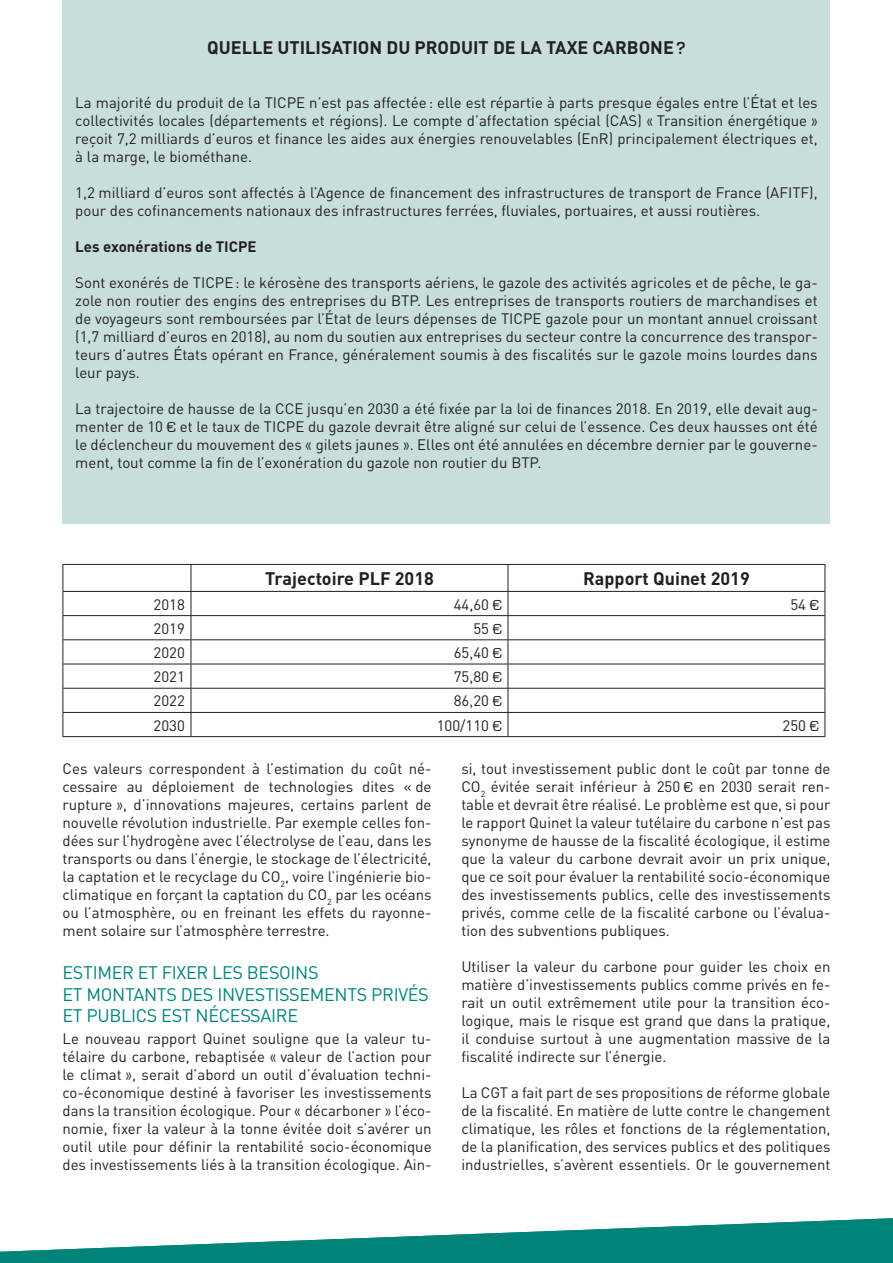
<style>
.page{position:relative;width:893px;height:1263px;background:#fff}
.page>*{position:absolute;margin:0;border:0;box-sizing:border-box;transform-origin:0 0}
.Inter{font:18px/21.6px "DIN";letter-spacing:-.02em;color:#00847a}
.Texte{font:700 18px "DIN";color:#231f20}
.Texte-2{font:15px/18px "DIN";color:#231f20;text-align:justify}
.Texte-3{font:700 15px "DIN";color:#231f20}
.s1{font-family:"Eurostile"}
</style>
<div class="page">
<hr style="left:63px;top:564px;width:128px;height:1px;background:#231f20">
<hr style="left:191px;top:564px;width:317px;height:1px;background:#231f20">
<hr style="left:508px;top:564px;width:317px;height:1px;background:#231f20">
<hr style="left:63px;top:591px;width:128px;height:1px;background:#231f20">
<hr style="left:191px;top:591px;width:317px;height:1px;background:#231f20">
<hr style="left:508px;top:591px;width:317px;height:1px;background:#231f20">
<hr style="left:63px;top:615px;width:128px;height:1px;background:#231f20">
<hr style="left:191px;top:615px;width:317px;height:1px;background:#231f20">
<hr style="left:508px;top:615px;width:317px;height:1px;background:#231f20">
<hr style="left:63px;top:639px;width:128px;height:1px;background:#231f20">
<hr style="left:191px;top:639px;width:317px;height:1px;background:#231f20">
<hr style="left:508px;top:639px;width:317px;height:1px;background:#231f20">
<hr style="left:63px;top:664px;width:128px;height:1px;background:#231f20">
<hr style="left:191px;top:664px;width:317px;height:1px;background:#231f20">
<hr style="left:508px;top:664px;width:317px;height:1px;background:#231f20">
<hr style="left:63px;top:688px;width:128px;height:1px;background:#231f20">
<hr style="left:191px;top:688px;width:317px;height:1px;background:#231f20">
<hr style="left:508px;top:688px;width:317px;height:1px;background:#231f20">
<hr style="left:63px;top:712px;width:128px;height:1px;background:#231f20">
<svg style="left:63px;top:565px;width:1px;height:171px"></svg>
<hr style="left:191px;top:712px;width:317px;height:1px;background:#231f20">
<svg style="left:191px;top:565px;width:1px;height:171px"></svg>
<hr style="left:508px;top:712px;width:317px;height:1px;background:#231f20">
<svg style="left:508px;top:565px;width:1px;height:171px"></svg>
<svg style="left:825px;top:565px;width:1px;height:171px"></svg>
<hr style="left:63px;top:736px;width:128px;height:1px;background:#231f20">
<hr style="left:191px;top:736px;width:317px;height:1px;background:#231f20">
<hr style="left:508px;top:736px;width:317px;height:1px;background:#231f20">
<div style="left:63px;top:0;width:767px;height:523px;background:#c8dedc"></div>
<svg style="left:0;top:1218px;width:893px;height:45px"></svg>
<p class="Texte" style="left:207px;top:36px;width:480px">QUELLE UTILISATION DU PRODUIT DE LA TAXE CARBONE<span class="s1">?</span></p>
<p class="Texte-2" style="left:75px;top:93px;width:744px">La majorité du produit de la TICPE n’est pas affectée: elle est répartie à parts presque égales entre l’État et les collectivités locales (départements et régions). Le compte d’affectation spécial (CAS) <span class="s1">«</span> Transition énergétique <span class="s1">» </span>reçoit 7,2 milliards d’euros et finance les aides aux énergies renouvelables (EnR) principalement électriques et, à la marge, le biométhane.</p>
<p class="Texte-2" style="left:75px;top:183px;width:744px">1,2 milliard d’euros sont affectés à l’Agence de financement des infrastructures de transport de France (AFITF), pour des cofinancements nationaux des infrastructures ferrées, fluviales, portuaires, et aussi routières.</p>
<p class="Texte-3" style="left:75px;top:237px;width:183px">Les exonérations de TICPE</p>
<p class="Texte-2" style="left:75px;top:273px;width:744px">Sont exonérés de TICPE: le kérosène des transports aériens, le gazole des activités agricoles et de pêche, le ga&shy;zole non routier des engins des entreprises du BTP. Les entreprises de transports routiers de marchandises et de voyageurs sont remboursées par l’État de leurs dépenses de TICPE gazole pour un montant annuel croissant (1,7 milliard d’euros en 2018), au nom du soutien aux entreprises du secteur contre la concurrence des transpor&shy;teurs d’autres États opérant en France, généralement soumis à des fiscalités sur le gazole moins lourdes dans leur pays.</p>
<p class="Texte-2" style="left:75px;top:399px;width:744px">La trajectoire de hausse de la CCE jusqu’en 2030 a été fixée par la loi de finances 2018. En 2019, elle devait aug&shy;menter de 10 <span class="s1">€</span> et le taux de TICPE du gazole devrait être aligné sur celui de l’essence. Ces deux hausses ont été le déclencheur du mouvement des <span class="s1">«</span> gilets jaunes <span class="s1">»</span>. Elles ont été annulées en décembre dernier par le gouverne&shy;ment, tout comme la fin de l’exonération du gazole non routier du BTP.</p>
<p class="Texte" style="left:265px;top:567px;width:170px">Trajectoire PLF 2018</p>
<p class="Texte" style="left:583px;top:567px;width:168px">Rapport Quinet 2019</p>
<p class="Texte-2" style="left:154px;top:595px;width:33px">2018</p>
<p class="Texte-2" style="left:454px;top:595px;width:50px">44,60 <span class="s1">€</span></p>
<p class="Texte-2" style="left:790px;top:595px;width:30px">54 <span class="s1">€</span></p>
<p class="Texte-2" style="left:154px;top:619px;width:33px">2019</p>
<p class="Texte-2" style="left:473px;top:619px;width:30px">55 <span class="s1">€</span></p>
<p class="Texte-2" style="left:154px;top:643px;width:33px">2020</p>
<p class="Texte-2" style="left:454px;top:643px;width:50px">65,40 <span class="s1">€</span></p>
<p class="Texte-2" style="left:154px;top:667px;width:33px">2021</p>
<p class="Texte-2" style="left:454px;top:667px;width:50px">75,80 <span class="s1">€</span></p>
<p class="Texte-2" style="left:154px;top:692px;width:33px">2022</p>
<p class="Texte-2" style="left:454px;top:692px;width:50px">86,20 <span class="s1">€</span></p>
<p class="Texte-2" style="left:154px;top:716px;width:33px">2030</p>
<p class="Texte-2" style="left:437px;top:716px;width:67px">100/110 <span class="s1">€</span></p>
<p class="Texte-2" style="left:782px;top:716px;width:38px">250 <span class="s1">€</span></p>
<p class="Texte-2" style="left:63px;top:759px;width:371px">Ces valeurs correspondent à l’estimation du coût né&shy;cessaire au déploiement de technologies dites « de rupture <span class="s1">»</span>, d’innovations majeures, certains parlent de nouvelle révolution industrielle. Par exemple celles fon&shy;dées sur l’hydrogène avec l’électrolyse de l’eau, dans les transports ou dans l’énergie, le stockage de l’électricité, la captation et le recyclage du CO<sub>2</sub>, voire l’ingénierie bio&shy;climatique en forçant la captation du CO<sub>2</sub> par les océans ou l’atmosphère, ou en freinant les effets du rayonne&shy;ment solaire sur l’atmosphère terrestre.</p>
<p class="Inter" style="left:63px;top:961px;width:368px">ESTIMER ET FIXER LES BESOINS<br>ET MONTANTS DES INVESTISSEMENTS PRIVÉS<br>ET PUBLICS EST NÉCESSAIRE</p>
<p class="Texte-2" style="left:63px;top:1029px;width:371px">Le nouveau rapport Quinet souligne que la valeur tu&shy;télaire du carbone, rebaptisée <span class="s1">«</span> valeur de l’action pour le climat <span class="s1">»</span>, serait d’abord un outil d’évaluation techni&shy;co-économique destiné à favoriser les investissements dans la transition écologique. Pour <span class="s1">«</span> décarboner <span class="s1">»</span> l’éco&shy;nomie, fixer la valeur à la tonne évitée doit s’avérer un outil utile pour définir la rentabilité socio-économique des investissements liés à la transition écologique. Ain-</p>
<p class="Texte-2" style="left:461px;top:759px;width:371px">si, tout investissement public dont le coût par tonne de CO<sub>2</sub> évitée serait inférieur à 250 <span class="s1">€</span> en 2030 serait ren&shy;table et devrait être réalisé. Le problème est que, si pour le rapport Quinet la valeur tutélaire du carbone n’est pas synonyme de hausse de la fiscalité écologique, il estime que la valeur du carbone devrait avoir un prix unique, que ce soit pour évaluer la rentabilité socio-économique des investissements publics, celle des investissements privés, comme celle de la fiscalité carbone ou l’évalua&shy;tion des subventions publiques.</p>
<p class="Texte-2" style="left:461px;top:957px;width:371px">Utiliser la valeur du carbone pour guider les choix en matière d’investissements publics comme privés en fe&shy;rait un outil extrêmement utile pour la transition éco&shy;logique, mais le risque est grand que dans la pratique, il conduise surtout à une augmentation massive de la fiscalité indirecte sur l’énergie.</p>
<p class="Texte-2" style="left:461px;top:1083px;width:371px">La CGT a fait part de ses propositions de réforme globale de la fiscalité. En matière de lutte contre le changement climatique, les rôles et fonctions de la réglementation, de la planification, des services publics et des politiques industrielles, s’avèrent essentiels. Or le gouvernement</p>
</div>
